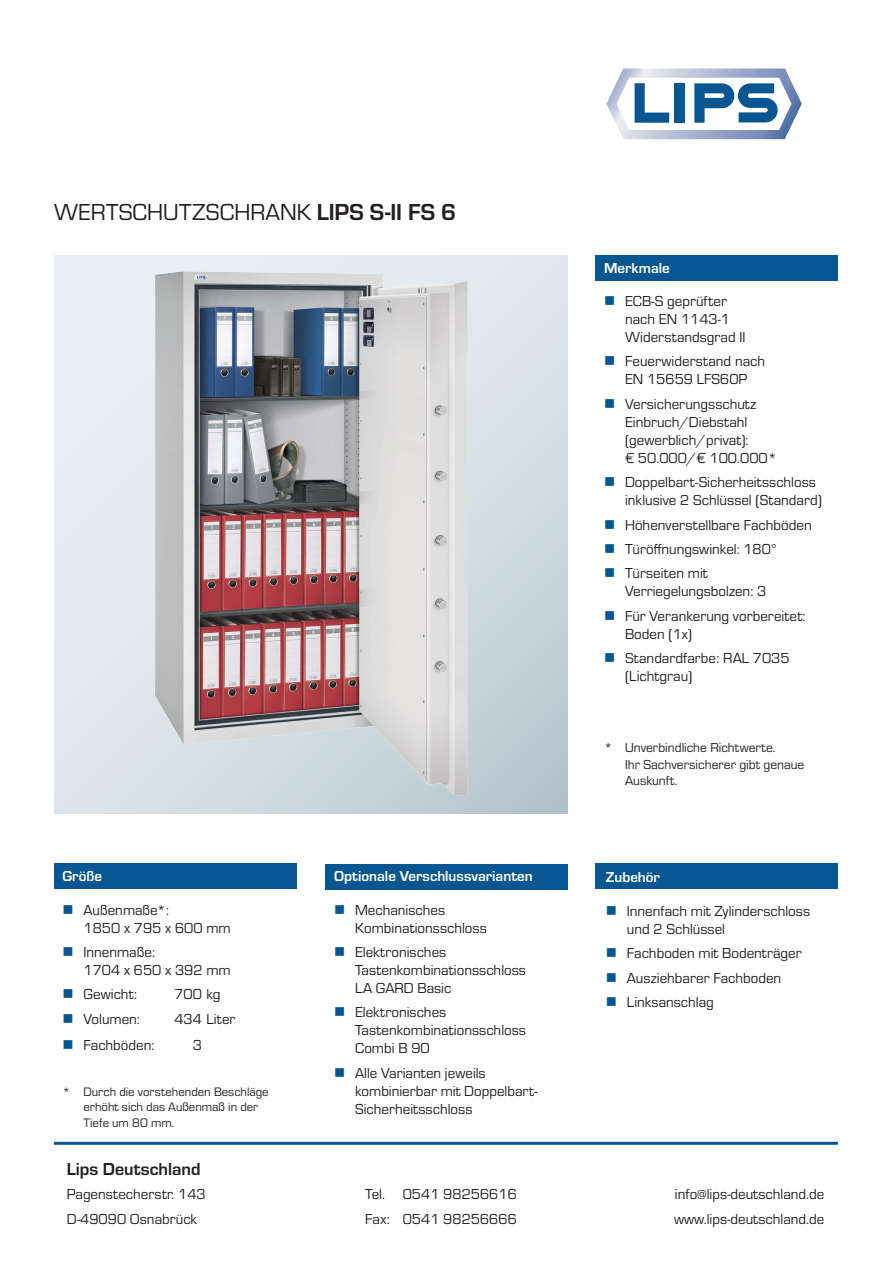
<style>
.page{position:relative;width:893px;height:1263px;background:#fff}
.page>*{position:absolute;margin:0;border:0;box-sizing:border-box;transform-origin:0 0}
.t1{font:24px "Eurostile";color:#231f20}
.t2{font:700 18px "Eurostile";color:#231f20}
.t3{font:15px/18px "Eurostile";color:#231f20}
.t4{font:700 15px "Eurostile";color:#fff}
.t5{font:13.5px/16.2px "Eurostile";color:#231f20}
.t6{font:12.75px/15.3px "Eurostile";color:#231f20}
.s1{font-weight:700}
.s2{color:#075591}
</style>
<div class="page">
<div style="left:54px;top:863px;width:242px;height:26px;background:#075591"></div>
<svg style="left:606px;top:69px;width:196px;height:70px"></svg>
<hr style="left:54px;top:1142px;width:784px;height:3px;background:#075591">
<div style="left:595px;top:255px;width:243px;height:26px;background:#075591"></div>
<div style="left:326px;top:864px;width:242px;height:25px;background:#075591"></div>
<div style="left:595px;top:863px;width:243px;height:26px;background:#075591"></div>
<img style="left:54px;top:255px;width:513px;height:550px">
<h1 class="t1" style="left:54px;top:196px;width:404px">WERTSCHUTZSCHRANK <span class="s1">LIPS S-II FS 6</span></h1>
<p class="t4" style="left:63px;top:865px;width:41px">Größe</p>
<p class="t3" style="left:84px;top:900px;width:149px;text-indent:-21px"><span class="s2">■</span> Außenmaße*:<br>1850 x 795 x 600 mm</p>
<p class="t3" style="left:84px;top:942px;width:149px;text-indent:-21px"><span class="s2">■</span> Innenmaße:<br>1704 x 650 x 392 mm</p>
<p class="t3" style="left:63px;top:985px;width:76px"><span class="s2">■</span> Gewicht:</p>
<p class="t3" style="left:174px;top:985px;width:48px">700 kg</p>
<p class="t3" style="left:63px;top:1009px;width:79px"><span class="s2">■</span> Volumen:</p>
<p class="t3" style="left:174px;top:1009px;width:62px">434 Liter</p>
<p class="t3" style="left:63px;top:1035px;width:93px"><span class="s2">■</span> Fachböden:</p>
<p class="t3" style="left:193px;top:1035px;width:11px">3</p>
<p class="t6" style="left:84px;top:1083px;width:187px;text-indent:-21px">* Durch die vorstehenden Beschläge erhöht sich das Außenmaß in der<br>Tiefe um 80 mm.</p>
<p class="t4" style="left:334px;top:865px;width:200px">Optionale Verschlussvarianten</p>
<p class="t3" style="left:355px;top:900px;width:133px;text-indent:-21px"><span class="s2">■</span> Mechanisches<br>Kombinationsschloss</p>
<p class="t3" style="left:355px;top:942px;width:172px;text-indent:-21px"><span class="s2">■</span> Elektronisches<br>Tastenkombinationsschloss<br>LA GARD Basic</p>
<p class="t3" style="left:355px;top:1003px;width:172px;text-indent:-21px"><span class="s2">■</span> Elektronisches<br>Tastenkombinationsschloss<br>Combi B 90</p>
<p class="t3" style="left:355px;top:1063px;width:184px;text-indent:-21px"><span class="s2">■</span> Alle Varianten jeweils kombinierbar mit Doppelbart-<br>Sicherheitsschloss</p>
<p class="t4" style="left:604px;top:257px;width:67px">Merkmale</p>
<p class="t3" style="left:625px;top:291px;width:122px;text-indent:-21px"><span class="s2">■</span> ECB-S geprüfter nach EN 1143-1<br>Widerstandsgrad II</p>
<p class="t3" style="left:604px;top:352px;width:163px;text-align:center"><span class="s2">■</span> Feuerwiderstand nach<br>EN 15659 LFS60P</p>
<p class="t3" style="left:625px;top:394px;width:153px;text-indent:-21px"><span class="s2">■</span> Versicherungsschutz<br>Einbruch/Diebstahl (gewerblich/privat):<br>€ 50.000/€ 100.000*</p>
<p class="t3" style="left:625px;top:472px;width:198px;text-indent:-21px"><span class="s2">■</span> Doppelbart-Sicherheitsschloss inklusive 2 Schlüssel (Standard)</p>
<p class="t3" style="left:604px;top:515px;width:209px"><span class="s2">■</span> Höhenverstellbare Fachböden</p>
<p class="t3" style="left:604px;top:539px;width:174px"><span class="s2">■</span> Türöffnungswinkel: 180°</p>
<p class="t3" style="left:625px;top:564px;width:143px;text-indent:-21px"><span class="s2">■</span> Türseiten mit<br>Verriegelungsbolzen: 3</p>
<p class="t3" style="left:625px;top:606px;width:182px;text-indent:-21px"><span class="s2">■</span> Für Verankerung vorbereitet:<br>Boden (1x)</p>
<p class="t3" style="left:625px;top:648px;width:166px;text-indent:-21px"><span class="s2">■</span> Standardfarbe: RAL 7035 (Lichtgrau)</p>
<p class="t5" style="left:625px;top:739px;width:181px;text-indent:-21px">* Unverbindliche Richtwerte.<br>Ihr Sachversicherer gibt genaue<br>Auskunft.</p>
<p class="t4" style="left:606px;top:867px;width:56px">Zubehör</p>
<p class="t3" style="left:627px;top:901px;width:185px;text-indent:-21px"><span class="s2">■</span> Innenfach mit Zylinderschloss und 2 Schlüssel</p>
<p class="t3" style="left:606px;top:943px;width:197px"><span class="s2">■</span> Fachboden mit Bodenträger</p>
<p class="t3" style="left:606px;top:968px;width:177px"><span class="s2">■</span> Ausziehbarer Fachboden</p>
<p class="t3" style="left:606px;top:992px;width:109px"><span class="s2">■</span> Linksanschlag</p>
<p class="t2" style="left:67px;top:1156px;width:135px">Lips Deutschland</p>
<p class="t3" style="left:67px;top:1185px;width:140px">Pagenstecherstr. 143</p>
<p class="t3" style="left:365px;top:1185px;width:153px">Tel. 0541 98256616</p>
<p class="t3" style="left:675px;top:1185px;width:151px">info@lips-deutschland.de</p>
<p class="t3" style="left:67px;top:1209px;width:132px">D-49090 Osnabrück</p>
<p class="t3" style="left:365px;top:1209px;width:153px">Fax: 0541 98256666</p>
<p class="t3" style="left:674px;top:1209px;width:152px">www.lips-deutschland.de</p>
</div>
